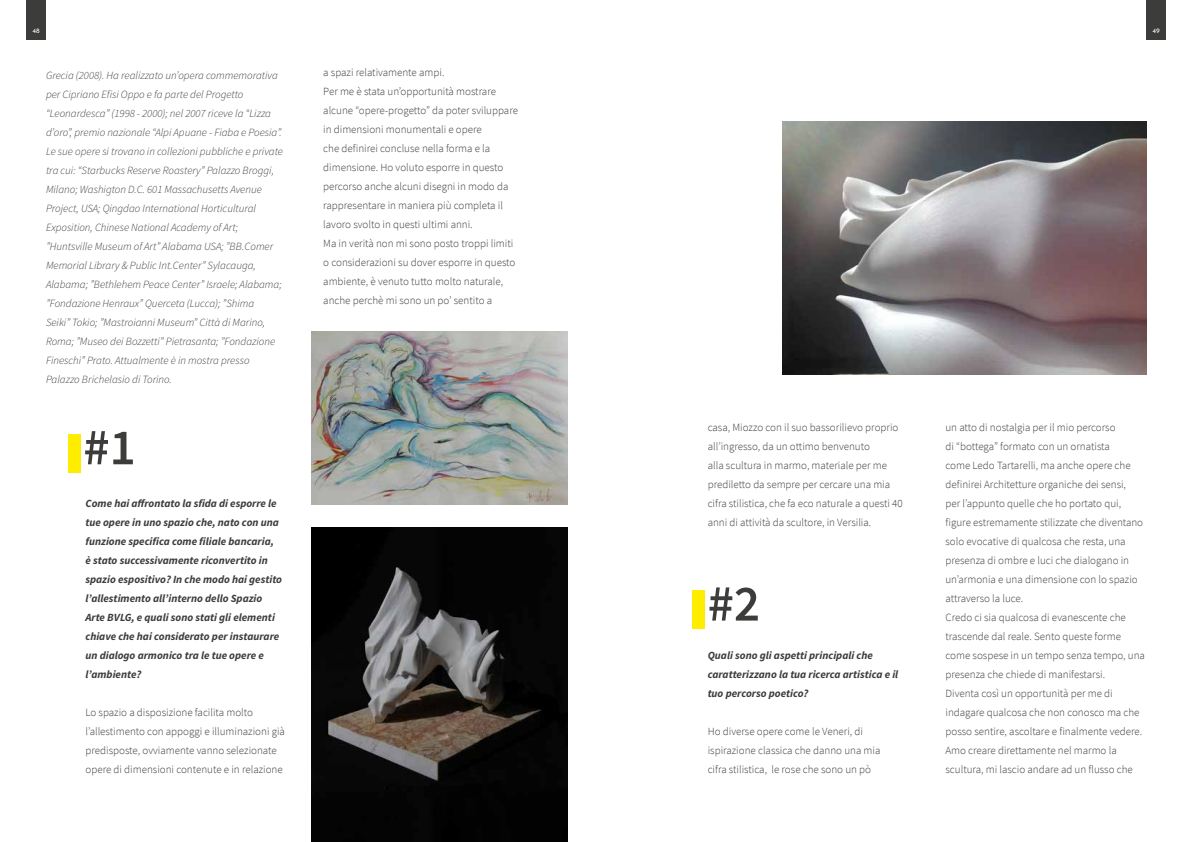
<style>
.page{position:relative;width:1191px;height:842px;background:#fff}
.page>*{position:absolute;margin:0;border:0;box-sizing:border-box;transform-origin:0 0}
.t1{font:600 51px "Source Sans Pro";color:#3c3c3b}
.t2{font:300 11px/19px "Source Sans Pro";color:#3c3c3b}
.t3{font:italic 300 11px/19px "Source Sans Pro";color:#3c3c3b}
.t4{font:italic 700 11px/19px "Source Sans Pro";color:#3c3c3b}
.t5{font:6.8px "Josefin Sans";color:#fff}
</style>
<div class="page">
<div style="left:26px;top:0;width:20px;height:40px;background:#3c3c3b"></div>
<div style="left:1146px;top:0;width:20px;height:40px;background:#3c3c3b"></div>
<img style="left:312px;top:332px;width:255px;height:172px">
<img style="left:783px;top:121px;width:363px;height:254px">
<div style="left:68px;top:434px;width:12px;height:38px;background:#ffed00"></div>
<img style="left:312px;top:528px;width:255px;height:314px">
<div style="left:692px;top:590px;width:12px;height:39px;background:#ffed00"></div>
<p class="t5" style="left:32px;top:25px;width:9px">48</p>
<p class="t5" style="left:1152px;top:25px;width:9px">49</p>
<p class="t3" style="left:46px;top:66px;width:239px">Grecia (2008). Ha realizzato un’opera commemorativa per Cipriano Efisi Oppo e fa parte del Progetto “Leonardesca” (1998 - 2000); nel 2007 riceve la “Lizza d’oro”, premio nazionale “Alpi Apuane - Fiaba e Poesia”.<br>Le sue opere si trovano in collezioni pubbliche e private tra cui: “Starbucks Reserve Roastery” Palazzo Broggi, Milano; Washigton D.C. 601 Massachusetts Avenue Project, USA; Qingdao International Horticultural Exposition, Chinese National Academy of Art; ”Huntsville Museum of Art” Alabama USA; ”BB.Comer Memorial Library &amp; Public Int.Center” Sylacauga, Alabama; ”Bethlehem Peace Center” Israele; Alabama; ”Fondazione Henraux” Querceta (Lucca); ”Shima<br>Seiki” Tokio; ”Mastroianni Museum” Città di Marino, Roma; ”Museo dei Bozzetti” Pietrasanta; ”Fondazione Fineschi” Prato. Attualmente è in mostra presso Palazzo Brichelasio di Torino.</p>
<p class="t2" style="left:323px;top:63px;width:196px">a spazi relativamente ampi.<br>Per me è stata un’opportunità mostrare alcune “opere-progetto” da poter sviluppare in dimensioni monumentali e opere<br>che definirei concluse nella forma e la dimensione. Ho voluto esporre in questo percorso anche alcuni disegni in modo da rappresentare in maniera più completa il lavoro svolto in questi ultimi anni.<br>Ma in verità non mi sono posto troppi limiti o considerazioni su dover esporre in questo ambiente, è venuto tutto molto naturale, anche perchè mi sono un po’ sentito a</p>
<h1 class="t1" style="left:83px;top:415px;width:54px">#1</h1>
<p class="t2" style="left:707px;top:418px;width:197px">casa, Miozzo con il suo bassorilievo proprio all’ingresso, da un ottimo benvenuto<br>alla scultura in marmo, materiale per me prediletto da sempre per cercare una mia cifra stilistica, che fa eco naturale a questi 40 anni di attività da scultore, in Versilia.</p>
<p class="t4" style="left:85px;top:494px;width:198px">Come hai affrontato la sfida di esporre le tue opere in uno spazio che, nato con una funzione specifica come filiale bancaria, è stato successivamente riconvertito in spazio espositivo? In che modo hai gestito l’allestimento all’interno dello Spazio Arte BVLG, e quali sono stati gli elementi chiave che hai considerato per instaurare un dialogo armonico tra le tue opere e l’ambiente?</p>
<p class="t2" style="left:85px;top:703px;width:201px">Lo spazio a disposizione facilita molto l’allestimento con appoggi e illuminazioni già predisposte, ovviamente vanno selezionate opere di dimensioni contenute e in relazione</p>
<h1 class="t1" style="left:707px;top:571px;width:54px">#2</h1>
<p class="t4" style="left:707px;top:646px;width:192px">Quali sono gli aspetti principali che caratterizzano la tua ricerca artistica e il tuo percorso poetico?</p>
<p class="t2" style="left:707px;top:722px;width:174px">Ho diverse opere come le Veneri, di ispirazione classica che danno una mia cifra stilistica, le rose che sono un pò</p>
<p class="t2" style="left:945px;top:418px;width:201px">un atto di nostalgia per il mio percorso<br>di “bottega” formato con un ornatista<br>come Ledo Tartarelli, ma anche opere che definirei Architetture organiche dei sensi,<br>per l’appunto quelle che ho portato qui, figure estremamente stilizzate che diventano solo evocative di qualcosa che resta, una presenza di ombre e luci che dialogano in un’armonia e una dimensione con lo spazio attraverso la luce.<br>Credo ci sia qualcosa di evanescente che trascende dal reale. Sento queste forme come sospese in un tempo senza tempo, una presenza che chiede di manifestarsi.<br>Diventa così un opportunità per me di indagare qualcosa che non conosco ma che posso sentire, ascoltare e finalmente vedere.<br>Amo creare direttamente nel marmo la scultura, mi lascio andare ad un flusso che</p>
</div>
